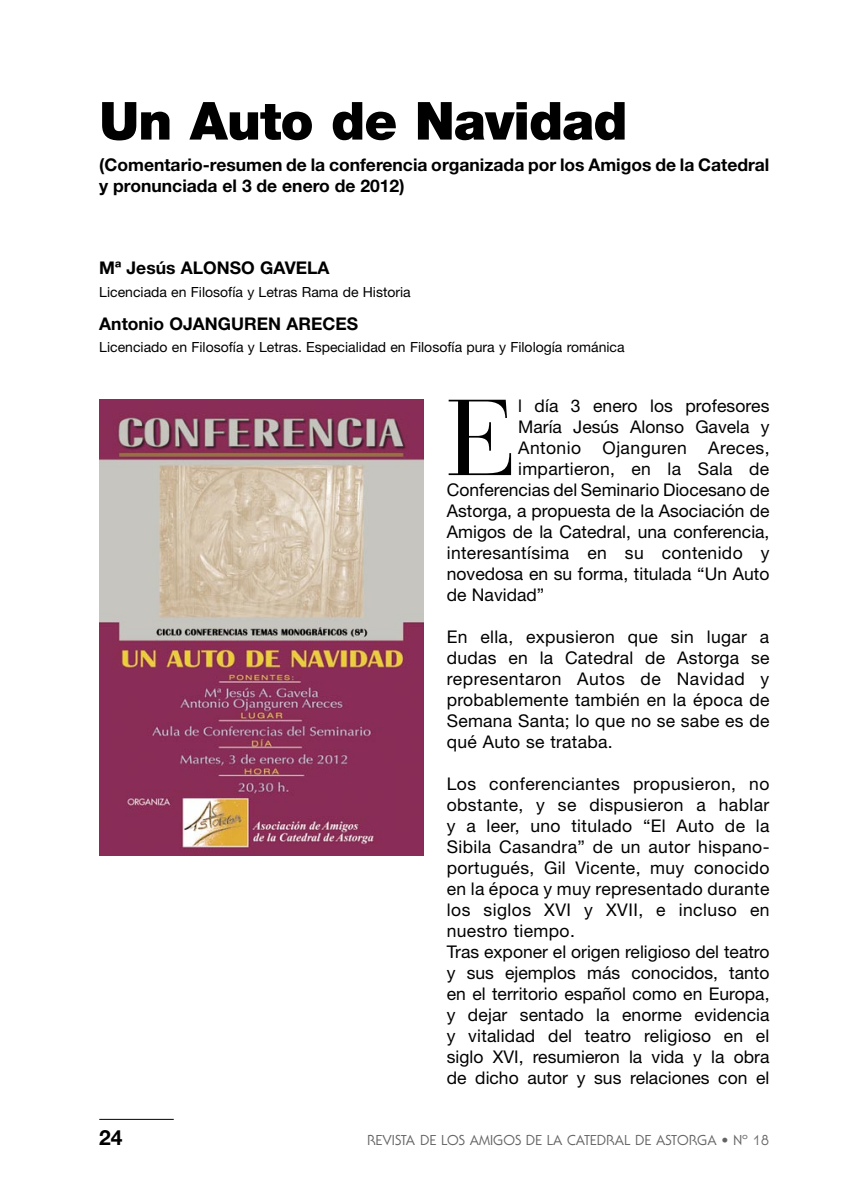
<style>
.page{position:relative;width:844px;height:1191px;background:#fff}
.page>*{position:absolute;margin:0;border:0;box-sizing:border-box;transform-origin:0 0}
.n-_TEXTO_CAPITULAR{font:106.92px "Bauer Bodoni";color:#000}
.t1{font:900 52.5px "Helvetica Neue";letter-spacing:-.015em;color:#000}
.t2{font:700 21px "Helvetica Neue";color:#000}
.n-_TEXTO_CAPITULAR-2{font:17.5px/21px "Helvetica Neue";color:#000;text-align:justify}
.t3{font:700 17.5px/21px "Helvetica Neue";color:#000}
.n-_TEXTO_CAPITULAR-3{font:17.5px "Helvetica Neue";letter-spacing:.02em;color:#000}
.n-_TEXTO_CAPITULAR-4{font:17.5px "Helvetica Neue";letter-spacing:.025em;color:#000}
.t4{font:14px "Helvetica Neue";color:#000}
.t5{font:14px "Serif Gothic";color:#636363}
</style>
<div class="page">
<hr style="left:99px;top:1119px;width:75px;height:1px;background:#000">
<img style="left:99px;top:399px;width:324px;height:456px">
<p class="t1" style="left:99px;top:90px;width:529px">Un Auto de Navidad</p>
<p class="t3" style="left:99px;top:153px;width:671px">(Comentario-resumen de la conferencia organizada por los Amigos de la Catedral y pronunciada el 3 de enero de 2012)</p>
<p class="t3" style="left:99px;top:257px;width:232px">Mª Jesús ALONSO GAVELA</p>
<p class="t4" style="left:99px;top:283px;width:313px">Licenciada en Filosofía y Letras Rama de Historia</p>
<p class="t3" style="left:99px;top:312px;width:260px">Antonio OJANGUREN ARECES</p>
<p class="t4" style="left:99px;top:339px;width:526px">Licenciado en Filosofía y Letras. Especialidad en Filosofía pura y Filología románica</p>
<p class="n-_TEXTO_CAPITULAR" style="left:446px;top:374px;width:73px">E</p>
<p class="n-_TEXTO_CAPITULAR-2" style="left:518px;top:395px;width:253px">l día 3 enero los profesores</p>
<p class="n-_TEXTO_CAPITULAR-2" style="left:518px;top:416px;width:253px">María Jesús Alonso Gavela y</p>
<p class="n-_TEXTO_CAPITULAR-4" style="left:518px;top:437px;width:253px">Antonio Ojanguren Areces,</p>
<p class="n-_TEXTO_CAPITULAR-2" style="left:518px;top:458px;width:252px">impartieron, en la Sala de</p>
<p class="n-_TEXTO_CAPITULAR-2" style="left:446px;top:479px;width:324px">Conferencias del Seminario Diocesano de</p>
<p class="n-_TEXTO_CAPITULAR-2" style="left:446px;top:500px;width:324px">Astorga, a propuesta de la Asociación de</p>
<p class="n-_TEXTO_CAPITULAR-2" style="left:446px;top:521px;width:324px">Amigos de la Catedral, una conferencia,</p>
<p class="n-_TEXTO_CAPITULAR-3" style="left:446px;top:542px;width:324px">interesantísima en su contenido y</p>
<p class="n-_TEXTO_CAPITULAR-2" style="left:446px;top:563px;width:324px">novedosa en su forma, titulada “Un Auto</p>
<p class="n-_TEXTO_CAPITULAR-2" style="left:446px;top:584px;width:99px">de Navidad”</p>
<p class="n-_TEXTO_CAPITULAR-2" style="left:446px;top:626px;width:324px">En ella, expusieron que sin lugar a dudas en la Catedral de Astorga se representaron Autos de Navidad y probablemente también en la época de Semana Santa; lo que no se sabe es de qué Auto se trataba.</p>
<p class="n-_TEXTO_CAPITULAR-2" style="left:446px;top:773px;width:324px">Los conferenciantes propusieron, no obstante, y se dispusieron a hablar y a leer, uno titulado “El Auto de la Sibila Casandra” de un autor hispano&shy;portugués, Gil Vicente, muy conocido en la época y muy representado durante los siglos XVI y XVII, e incluso en nuestro tiempo.</p>
<p class="n-_TEXTO_CAPITULAR-2" style="left:446px;top:941px;width:324px">Tras exponer el origen religioso del teatro y sus ejemplos más conocidos, tanto en el territorio español como en Europa, y dejar sentado la enorme evidencia y vitalidad del teatro religioso en el siglo XVI, resumieron la vida y la obra de dicho autor y sus relaciones con el</p>
<p class="t2" style="left:99px;top:1124px;width:25px">24</p>
<p class="t5" style="left:367px;top:1131px;width:404px">REVISTA DE LOS AMIGOS DE LA CATEDRAL DE ASTORGA • Nº 18</p>
</div>
